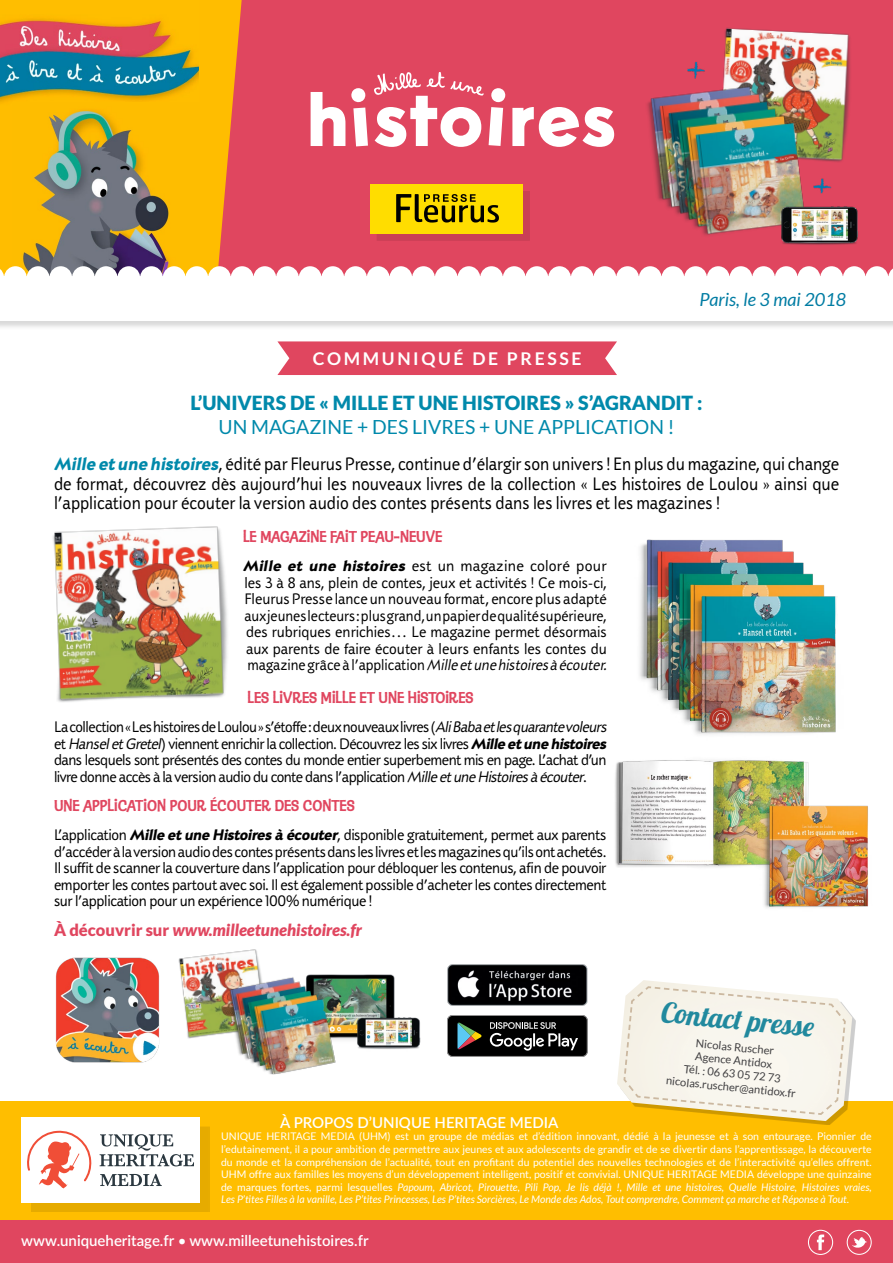
<style>
.page{position:relative;width:893px;height:1263px;background:#fff}
.page>*{position:absolute;margin:0;border:0;box-sizing:border-box;transform-origin:0 0}
.t1{font:28.05px "Lobster 1.4";color:#21899e}
.t2{font:19.5px/19.5px "Adderville ITC Std";color:#000;text-align:justify}
.t3{font:900 19.5px "Lato";color:#0089ab}
.t4{font:19.5px "Lato";color:#0089ab}
.t5{font:italic 18px "Lato";color:#007ca3}
.t6{font:700 17.55px "Lato";letter-spacing:.15em;color:#fff}
.t7{font:16.5px/16.5px "Adderville ITC Std";letter-spacing:-.02em;color:#000}
.t8{font:16.5px/16.5px "Adderville ITC Std";color:#000}
.t9{font:16.5px "Klepto ITC Std";color:#e0465f}
.t10{font:italic 900 16.5px "Lato";color:#e0465f}
.t11{font:600 15px "Lato";color:#fff}
.t12{font:11.25px/13.5px "Lato";color:#414042;text-align:center}
.t13{font:10.5px/12.6px "Lato";color:#fff;text-align:justify}
.s1{font-weight:800;font-style:italic;color:#0089aa}
.s2{font-weight:800;font-style:italic}
.s3{font-style:italic}
.s4{font-style:normal}
.s5{font-weight:400}
</style>
<div class="page">
<img style="left:360px;top:974px;width:35px;height:17px">
<img style="left:360px;top:991px;width:61px;height:58px">
<div style="left:0;top:0;width:892px;height:276px;background:#ffbd00"></div>
<div style="left:218px;top:0;width:675px;height:266px;background:#e0465f"></div>
<img style="left:0;top:19px;width:199px;height:83px">
<img style="left:178px;top:949px;width:83px;height:90px">
<img style="left:22px;top:110px;width:147px;height:156px">
<div style="left:377px;top:191px;width:153px;height:49px;background:#000;opacity:.1"></div>
<div style="left:370px;top:184px;width:153px;height:49px;background:#fd0"></div>
<svg style="left:396px;top:194px;width:103px;height:29px"></svg>
<svg style="left:0;top:266px;width:893px;height:10px;background:#f0d0d1"></svg>
<div style="left:277px;top:341px;width:340px;height:34px;background:#e0465f"></div>
<div style="left:0;top:287px;width:893px;height:43px;background:#000;opacity:.15"></div>
<div style="left:0;top:287px;width:893px;height:34px;background:#fff"></div>
<div style="left:0;top:1101px;width:893px;height:149px;background:#ffbe00"></div>
<div style="left:0;top:1220px;width:893px;height:43px;background:#e0465f"></div>
<div style="left:31px;top:1126px;width:178px;height:86px;background:#000;opacity:.1"></div>
<div style="left:21px;top:1117px;width:179px;height:85px;background:#fff"></div>
<svg style="left:100px;top:1134px;width:94px;height:52px"></svg>
<svg style="left:27px;top:1131px;width:65px;height:57px"></svg>
<svg style="left:817px;top:1234px;width:7px;height:16px"></svg>
<div style="left:808px;top:1230px;width:25px;height:25px;border:1px solid #fff;border-radius:50%"></div>
<svg style="left:852px;top:1237px;width:15px;height:11px"></svg>
<div style="left:847px;top:1230px;width:25px;height:25px;border:1px solid #fff;border-radius:50%"></div>
<div style="left:620px;top:983px;width:236px;height:141px;background:#000;opacity:.2"></div>
<img style="left:617px;top:980px;width:235px;height:141px">
<svg style="left:622px;top:985px;width:225px;height:131px"></svg>
<img style="left:219px;top:974px;width:141px;height:100px">
<img style="left:55px;top:957px;width:105px;height:106px">
<img style="left:52px;top:526px;width:176px;height:176px">
<img style="left:639px;top:539px;width:197px;height:196px">
<img style="left:447px;top:964px;width:141px;height:42px">
<svg style="left:447px;top:1015px;width:141px;height:42px;background:#2d2f2e"></svg>
<svg style="left:311px;top:72px;width:303px;height:75px;background:#ea8797"></svg>
<img style="left:710px;top:22px;width:148px;height:145px">
<img style="left:627px;top:72px;width:204px;height:182px">
<img style="left:801px;top:153px;width:38px;height:40px">
<img style="left:685px;top:36px;width:31px;height:50px">
<img style="left:615px;top:760px;width:253px;height:148px">
<img style="left:760px;top:204px;width:120px;height:70px">
<h3 class="t5" style="left:699px;top:290px;width:148px">Paris, le 3 mai 2018</h3>
<h3 class="t6" style="left:313px;top:349px;width:270px">COMMUNIQUÉ DE PRESSE</h3>
<h2 class="t3" style="left:191px;top:391px;width:513px">L’UNIVERS DE « MILLE ET UNE HISTOIRES » S’AGRANDIT :</h2>
<h2 class="t4" style="left:218px;top:416px;width:457px">UN MAGAZINE + DES LIVRES + UNE APPLICATION !</h2>
<p class="t2" style="left:54px;top:454px;width:787px"><span class="s1">Mille etune histoires</span>, édité par Fleurus Presse, continue d’élargir son univers ! En plus du magazine, qui change de format, découvrez dès aujourd’hui les nouveaux livres de la collection « Les histoires de Loulou » ainsi que l’application pour écouter la version audio des contes présents dans les livres et les magazines !</p>
<h3 class="t9" style="left:243px;top:527px;width:201px">LE MAGAZINE FAIT PEAU-NEUVE</h3>
<p class="t8" style="left:243px;top:557px;width:368px"><span class="s2">Mille et une histoires</span> est un magazine coloré pour les 3 à 8 ans, plein de contes, jeux et activités ! Ce mois-ci, Fleurus Presse lance un nouveau format, encore plus adapté aux jeunes lecteurs : plus grand, un papier de qualité supérieure, des rubriques enrichies… Le magazine permet désormais aux parents de faire écouter à leurs enfants les contes du magazine grâce à l’application <span class="s3">Mille etune histoires à écouter.</span></p>
<h3 class="t9" style="left:248px;top:689px;width:228px">LES LIVRES MILLE ET UNE HISTOIRES</h3>
<p class="t7" style="left:54px;top:718px;width:557px">La collection « Les histoires de Loulou » s’étoffe : deux nouveaux livres (<span class="s3">AliBabaetlesquarantevoleurs </span>et <span class="s3">HanseletGretel</span>) viennent enrichir la collection. Découvrez les six livres <span class="s2">Mille etune histoires </span>dans lesquels sont présentés des contes du monde entier superbement mis en page. L’achat d’un livre donne accès à la version audio du conte dans l’application <span class="s3">MilleetuneHistoiresà écouter</span>.</p>
<h3 class="t9" style="left:54px;top:797px;width:302px">UNE APPLICATION POUR ÉCOUTER DES CONTES</h3>
<p class="t7" style="left:54px;top:826px;width:554px;text-align:justify">L’application <span class="s2">Mille etune Histoiresà écouter</span>, disponible gratuitement, permet aux parents d’accéder à la version audio des contes présents dans les livres et les magazines qu’ils ont achetés.<br>Il suffit de scanner la couverture dans l’application pour débloquer les contenus, afin de pouvoir emporter les contes partout avec soi. Il est également possible d’acheter les contes directement sur l’application pour un expérience 100% numérique !</p>
<h3 class="t10" style="left:54px;top:920px;width:310px"><span class="s4">À découvrir sur</span> www.milleetunehistoires.fr</h3>
<h1 class="t1" style="left:663px;top:994px;width:155px;rotate:6deg">Contact presse</h1>
<p class="t12" style="left:671px;top:1033px;width:132px;rotate:6deg">Nicolas Ruscher<br>Agence Antidox<br>Tél. : 06 63 05 72 73 nicolas.ruscher@antidox.fr</p>
<h3 class="t11" style="left:280px;top:1111px;width:280px">À PROPOS D’UNIQUE HERITAGE MEDIA</h3>
<p class="t13" style="left:221px;top:1130px;width:652px">UNIQUE HERITAGE MEDIA (UHM) est un groupe de médias et d’édition innovant, dédié à la jeunesse et à son entourage. Pionnier de l’edutainement, il a pour ambition de permettre aux jeunes et aux adolescents de grandir et de se divertir dans l’apprentissage, la découverte du monde et la compréhension de l’actualité, tout en profitant du potentiel des nouvelles technologies et de l’interactivité qu’elles offrent.<br>UHM offre aux familles les moyens d’un développement intelligent, positif et convivial. UNIQUE HERITAGE MEDIA développe une quinzaine de marques fortes, parmi lesquelles <span class="s3">Papoum, Abricot, Pirouette, Pili Pop, Je lis déjà !, Mille et une histoires, Quelle Histoire, Histoires vraies, Les P’tites Filles à la vanille, Les P’tites Princesses, Les P’tites Sorcières, Le Monde des Ados, Tout comprendre, Comment ça marche et Réponse à Tout</span>.</p>
<h3 class="t11" style="left:21px;top:1230px;width:349px">www.uniqueheritage.fr <span class="s5">•</span> www.milleetunehistoires.fr</h3>
</div>
